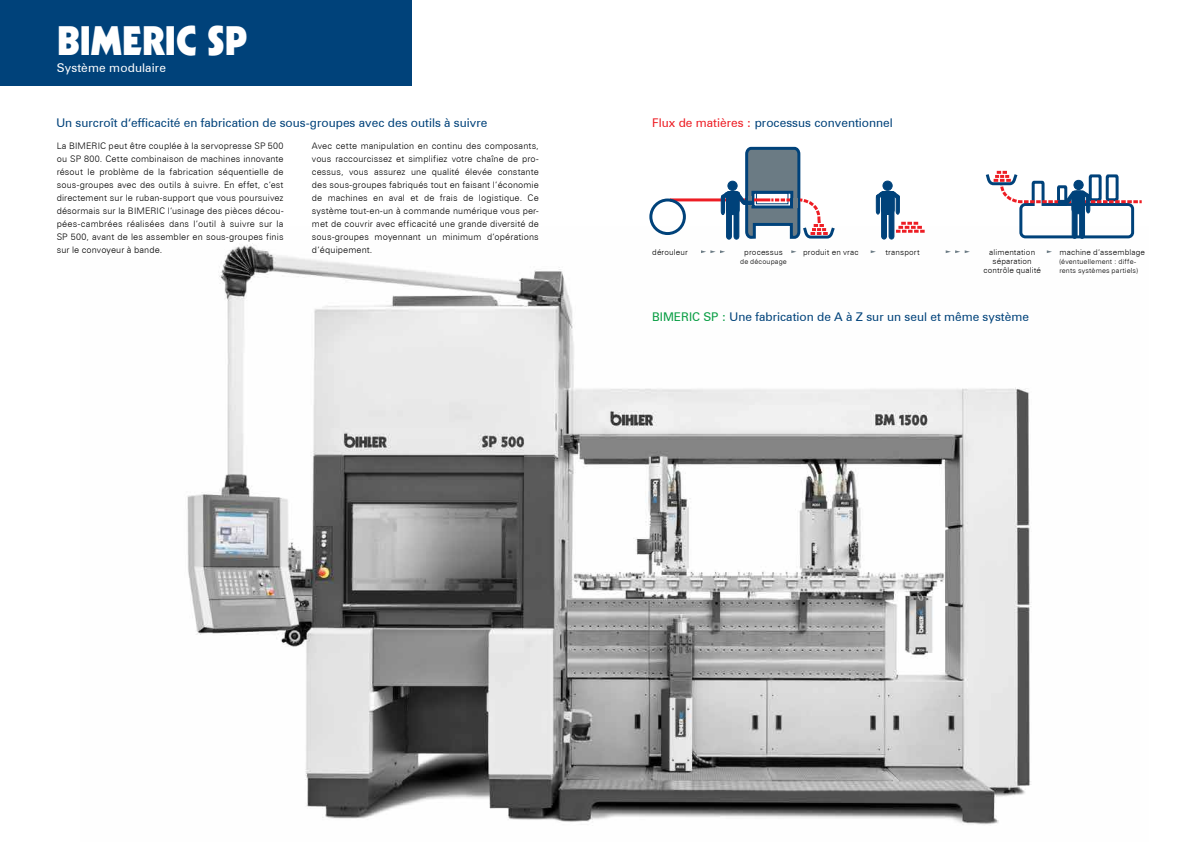
<style>
.page{position:relative;width:1191px;height:842px;background:#fff}
.page>*{position:absolute;margin:0;border:0;box-sizing:border-box;transform-origin:0 0}
.t1{font:900 40px "Kabel";color:#fff}
.t2{font:12px "Zurich BT";color:#00427a}
.t3{font:12px "Zurich BT";letter-spacing:.01em;color:#fff}
.t4{font:300 9px/13px "Zurich BT";letter-spacing:.01em;color:#000;text-align:justify}
.t5{font:300 8px/9px "Zurich BT";letter-spacing:.02em;color:#000;text-align:center}
.t6{font:300 7px/9px "Zurich BT";letter-spacing:.025em;color:#000}
.s1{color:#ed1d24}
.s2{color:#099e44}
</style>
<div class="page">
<img style="left:187px;top:243px;width:845px;height:582px">
<div style="left:0;top:0;width:411px;height:85px;background:#00427a"></div>
<svg style="left:649px;top:146px;width:493px;height:94px"></svg>
<div style="left:880px;top:191px;width:15px;height:5px;background:#00427a;border-radius:50%"></div>
<div style="left:879px;top:191px;width:17px;height:6px;border:1px solid #00427a;border-radius:50%"></div>
<svg style="left:701px;top:250px;width:24px;height:3px"></svg>
<svg style="left:791px;top:250px;width:5px;height:3px"></svg>
<svg style="left:870px;top:250px;width:6px;height:3px"></svg>
<svg style="left:945px;top:250px;width:25px;height:3px"></svg>
<svg style="left:1046px;top:250px;width:6px;height:3px"></svg>
<h1 class="t1" style="left:57px;top:15px;width:192px">BIMERIC SP</h1>
<h2 class="t3" style="left:57px;top:60px;width:111px">Système modulaire</h2>
<h2 class="t2" style="left:56px;top:115px;width:432px">Un surcroît d‘efficacité en fabrication de sous-groupes avec des outils à suivre</h2>
<h2 class="t2" style="left:652px;top:115px;width:242px"><span class="s1">Flux de matières :</span> processus conventionnel</h2>
<p class="t4" style="left:57px;top:139px;width:228px">La BIMERIC peut être couplée à la servopresse SP 500 ou SP 800. Cette combinaison de machines innovante résout le problème de la fabrication séquentielle de sous-groupes avec des outils à suivre. En effet, c‘est directement sur le ruban-support que vous poursuivez désormais sur la BIMERIC l‘usinage des pièces décou&shy;pées-cambrées réalisées dans l‘outil à suivre sur la SP 500, avant de les assembler en sous-groupes finis sur le convoyeur à bande.</p>
<p class="t4" style="left:312px;top:140px;width:228px">Avec cette manipulation en continu des composants, vous raccourcissez et simplifiez votre chaîne de pro&shy;cessus, vous assurez une qualité élevée constante des sous-groupes fabriqués tout en faisant l‘économie de machines en aval et de frais de logistique. Ce système tout-en-un à commande numérique vous per&shy;met de couvrir avec efficacité une grande diversité de sous-groupes moyennant un minimum d‘opérations d‘équipement.</p>
<p class="t5" style="left:652px;top:248px;width:37px">dérouleur</p>
<p class="t5" style="left:744px;top:248px;width:40px">processus</p>
<p class="t6" style="left:740px;top:257px;width:48px">de découpage</p>
<p class="t5" style="left:803px;top:248px;width:57px">produit en vrac</p>
<p class="t5" style="left:885px;top:248px;width:36px">transport</p>
<p class="t5" style="left:983px;top:248px;width:59px">alimentation séparation contrôle qualité</p>
<p class="t5" style="left:1059px;top:248px;width:87px">machine d‘assemblage</p>
<p class="t6" style="left:1059px;top:257px;width:80px">(éventuellement : diffe&shy;rents systèmes partiels)</p>
<h2 class="t2" style="left:652px;top:309px;width:378px"><span class="s2">BIMERIC SP :</span> Une fabrication de A à Z sur un seul et même système</h2>
</div>
